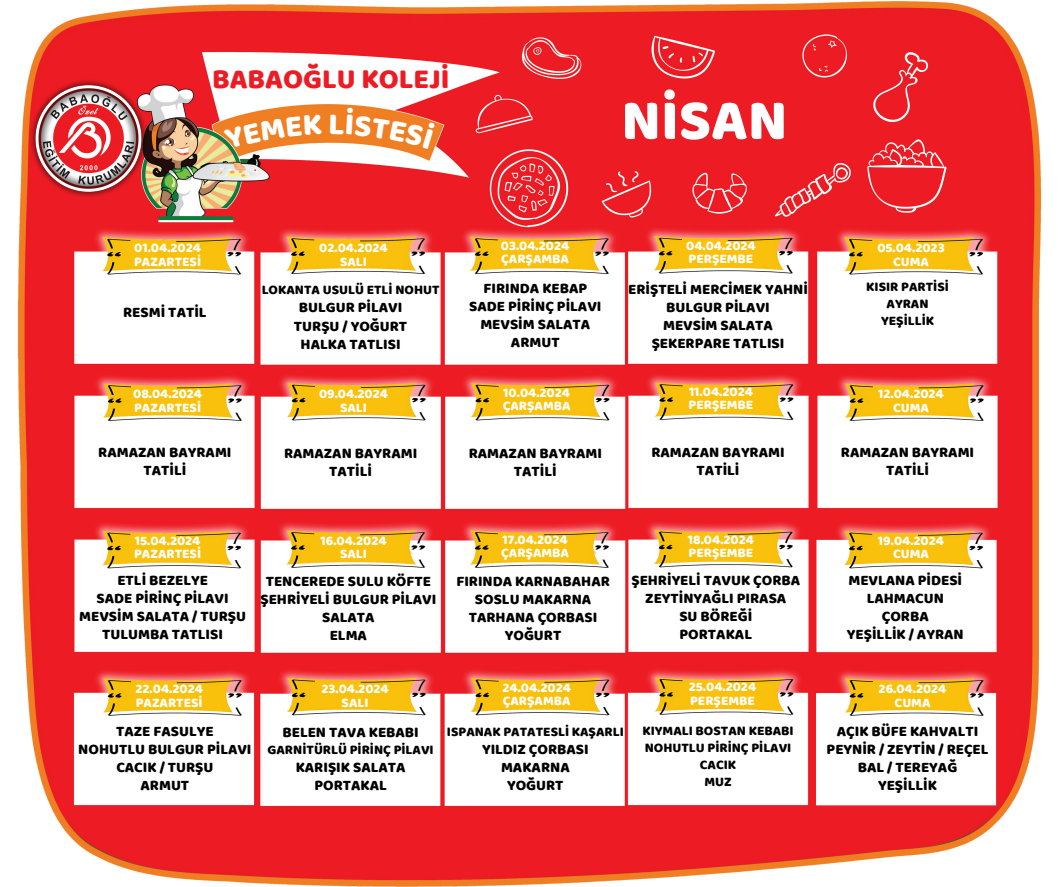
<style>
.page{position:relative;width:1058px;height:887px;background:#fff}
.page>*{position:absolute;margin:0;border:0;box-sizing:border-box;transform-origin:0 0}
.t1{font:58.5px "Baloo";color:#fff}
.t2{font:28.5px "Baloo";color:#ed1c24}
.t3{font:15px/18px "Baloo";color:#000;text-align:center}
.t4{font:13.5px "Baloo";color:#fff}
.t5{font:13.5px "Baloo";color:#000}
</style>
<div class="page">
<img style="left:17px;top:1px;width:1024px;height:885px">
<img style="left:17px;top:66px;width:145px;height:144px">
<svg style="left:223px;top:114px;width:99px;height:35px;background:#ed8a35"></svg>
<svg style="left:330px;top:108px;width:105px;height:41px;background:#ef8132"></svg>
<p class="t2" style="left:212px;top:61px;width:239px">BABAOĞLU KOLEJİ</p>
<h3 class="t1" style="left:621px;top:84px;width:168px">NİSAN</h3>
<h2 class="t4" style="left:134px;top:239px;width:68px">01.04.2024</h2>
<h1 class="t4" style="left:134px;top:253px;width:69px">PAZARTESİ</h1>
<p class="t4" style="left:319px;top:239px;width:70px">02.04.2024</p>
<p class="t4" style="left:340px;top:253px;width:28px">SALI</p>
<p class="t4" style="left:501px;top:237px;width:70px">03.04.2024</p>
<p class="t4" style="left:501px;top:251px;width:69px">ÇARŞAMBA</p>
<p class="t4" style="left:686px;top:237px;width:71px">04.04.2024</p>
<p class="t4" style="left:688px;top:251px;width:66px">PERŞEMBE</p>
<p class="t4" style="left:877px;top:239px;width:69px">05.04.2023</p>
<p class="t4" style="left:893px;top:253px;width:37px">CUMA</p>
<p class="t3" style="left:123px;top:302px;width:85px">RESMİ TATİL</p>
<p class="t5" style="left:262px;top:282px;width:179px">LOKANTA USULÜ ETLİ NOHUT</p>
<p class="t3" style="left:299px;top:298px;width:105px">BULGUR PİLAVI</p>
<h3 class="t3" style="left:294px;top:316px;width:115px">TURŞU / YOĞURT</h3>
<h3 class="t3" style="left:301px;top:334px;width:101px">HALKA TATLISI</h3>
<p class="t3" style="left:469px;top:279px;width:134px">FIRINDA KEBAP<br>SADE PİRİNÇ PİLAVI<br>MEVSİM SALATA<br>ARMUT</p>
<h3 class="t3" style="left:628px;top:280px;width:181px">ERİŞTELİ MERCİMEK YAHNİ<br>BULGUR PİLAVI<br>MEVSİM SALATA<br>ŞEKERPARE TATLISI</h3>
<p class="t5" style="left:866px;top:278px;width:84px">KISIR PARTİSİ</p>
<p class="t5" style="left:886px;top:295px;width:44px">AYRAN</p>
<p class="t5" style="left:881px;top:312px;width:54px">YEŞİLLİK</p>
<p class="t4" style="left:133px;top:385px;width:70px">08.04.2024</p>
<p class="t4" style="left:134px;top:399px;width:69px">PAZARTESİ</p>
<p class="t4" style="left:319px;top:385px;width:70px">09.04.2024</p>
<p class="t4" style="left:340px;top:399px;width:28px">SALI</p>
<p class="t4" style="left:503px;top:384px;width:68px">10.04.2024</p>
<p class="t4" style="left:503px;top:398px;width:69px">ÇARŞAMBA</p>
<p class="t4" style="left:689px;top:383px;width:65px">11.04.2024</p>
<p class="t4" style="left:688px;top:397px;width:66px">PERŞEMBE</p>
<p class="t4" style="left:878px;top:385px;width:67px">12.04.2024</p>
<p class="t4" style="left:893px;top:399px;width:37px">CUMA</p>
<p class="t3" style="left:98px;top:442px;width:135px">RAMAZAN BAYRAMI<br>TATİLİ</p>
<h3 class="t3" style="left:284px;top:444px;width:135px">RAMAZAN BAYRAMI<br>TATİLİ</h3>
<p class="t3" style="left:469px;top:444px;width:135px">RAMAZAN BAYRAMI<br>TATİLİ</p>
<h3 class="t3" style="left:651px;top:442px;width:135px">RAMAZAN BAYRAMI<br>TATİLİ</h3>
<p class="t3" style="left:841px;top:442px;width:135px">RAMAZAN BAYRAMI<br>TATİLİ</p>
<p class="t4" style="left:135px;top:532px;width:67px">15.04.2024</p>
<p class="t4" style="left:134px;top:545px;width:69px">PAZARTESİ</p>
<p class="t3" style="left:79px;top:571px;width:168px">ETLİ BEZELYE<br>SADE PİRİNÇ PİLAVI<br>MEVSİM SALATA / TURŞU<br>TULUMBA TATLISI</p>
<p class="t4" style="left:320px;top:532px;width:68px">16.04.2024</p>
<p class="t4" style="left:340px;top:545px;width:28px">SALI</p>
<h3 class="t3" style="left:260px;top:572px;width:177px">TENCEREDE SULU KÖFTE<br>ŞEHRİYELİ BULGUR PİLAVI<br>SALATA<br>ELMA</h3>
<p class="t4" style="left:502px;top:531px;width:67px">17.04.2024</p>
<p class="t4" style="left:501px;top:544px;width:69px">ÇARŞAMBA</p>
<p class="t3" style="left:456px;top:572px;width:155px">FIRINDA KARNABAHAR<br>SOSLU MAKARNA<br>TARHANA ÇORBASI<br>YOĞURT</p>
<p class="t4" style="left:688px;top:531px;width:68px">18.04.2024</p>
<p class="t4" style="left:688px;top:544px;width:66px">PERŞEMBE</p>
<p class="t3" style="left:631px;top:571px;width:170px">ŞEHRİYELİ TAVUK ÇORBA<br>ZEYTİNYAĞLI PIRASA<br>SU BÖREĞİ<br>PORTAKAL</p>
<p class="t4" style="left:135px;top:680px;width:69px">22.04.2024</p>
<p class="t4" style="left:136px;top:694px;width:69px">PAZARTESİ</p>
<p class="t3" style="left:78px;top:722px;width:175px">TAZE FASULYE<br>NOHUTLU BULGUR PİLAVI<br>CACIK / TURŞU<br>ARMUT</p>
<p class="t4" style="left:321px;top:680px;width:69px">23.04.2024</p>
<p class="t4" style="left:341px;top:694px;width:28px">SALI</p>
<h3 class="t3" style="left:282px;top:723px;width:138px">BELEN TAVA KEBABI</h3>
<h3 class="t5" style="left:267px;top:741px;width:168px">GARNİTÜRLÜ PİRİNÇ PİLAVI</h3>
<h3 class="t3" style="left:296px;top:758px;width:111px">KARIŞIK SALATA</h3>
<h3 class="t3" style="left:314px;top:776px;width:74px">PORTAKAL</h3>
<p class="t4" style="left:502px;top:679px;width:70px">24.04.2024</p>
<p class="t4" style="left:503px;top:693px;width:69px">ÇARŞAMBA</p>
<h3 class="t5" style="left:447px;top:723px;width:178px">ISPANAK PATATESLİ KAŞARLI</h3>
<h3 class="t3" style="left:482px;top:740px;width:108px">YILDIZ ÇORBASI</h3>
<h3 class="t3" style="left:501px;top:758px;width:70px">MAKARNA</h3>
<h3 class="t3" style="left:507px;top:776px;width:58px">YOĞURT</h3>
<p class="t4" style="left:689px;top:678px;width:69px">25.04.2024</p>
<p class="t4" style="left:690px;top:692px;width:66px">PERŞEMBE</p>
<p class="t5" style="left:642px;top:722px;width:153px">KIYMALI BOSTAN KEBABI</p>
<p class="t5" style="left:644px;top:739px;width:148px">NOHUTLU PİRİNÇ PİLAVI</p>
<p class="t5" style="left:700px;top:756px;width:38px">CACIK</p>
<p class="t5" style="left:704px;top:773px;width:29px">MUZ</p>
<p class="t4" style="left:878px;top:532px;width:68px">19.04.2024</p>
<p class="t4" style="left:893px;top:545px;width:37px">CUMA</p>
<p class="t3" style="left:847px;top:571px;width:118px">MEVLANA PİDESİ<br>LAHMACUN<br>ÇORBA<br>YEŞİLLİK / AYRAN</p>
<p class="t4" style="left:878px;top:680px;width:69px">26.04.2024</p>
<p class="t4" style="left:894px;top:694px;width:37px">CUMA</p>
<p class="t3" style="left:826px;top:722px;width:163px">AÇIK BÜFE KAHVALTI<br>PEYNİR / ZEYTİN / REÇEL<br>BAL / TEREYAĞ<br>YEŞİLLİK</p>
</div>
